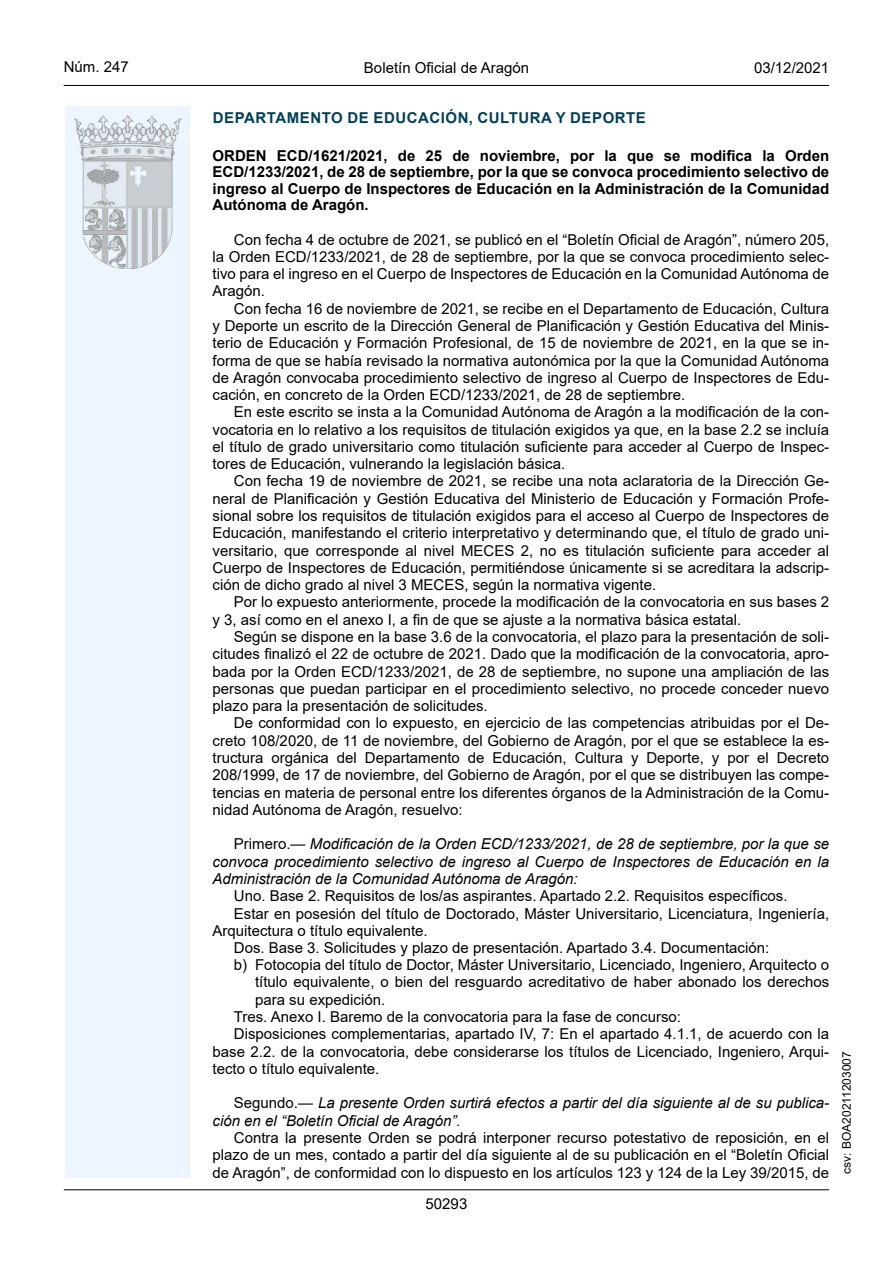
<style>
.page{position:relative;width:893px;height:1263px;background:#fff}
.page>*{position:absolute;margin:0;border:0;box-sizing:border-box;transform-origin:0 0}
.inicio_de_parrafo{font:15px/17.2px "Arial";color:#000;text-align:justify}
.inicio_de_parrafo-2{font:italic 15px/17.2px "Arial";color:#000;text-align:justify}
.Titulo_text{font:700 15px/16.5px "Arial";color:#000;text-align:justify}
.Sangrado_01{font:15px/17.2px "Arial";color:#000;text-align:justify}
.emisor_text{font:15px "Arial Bold MT2";letter-spacing:.035em;color:#003f58}
.estilo_head-c{font:15px "Arial";color:#000}
.estilo_head-d{font:15px "Arial MT2";color:#000}
.estilo_head-i{font:15px "Arial MT2";color:#000}
.numero_pagina{font:15px "Arial MT2";color:#000}
.estilo_head-i-2{font:12px "Arial MT2";color:#000}
.s1{font-style:normal}
</style>
<div class="page">
<div style="left:65px;top:106px;width:125px;height:1072px;background:#edf6fe"></div>
<img style="left:75px;top:115px;width:106px;height:153px">
<hr style="left:64px;top:85px;width:765px;height:1px;background:#000">
<hr style="left:64px;top:1189px;width:765px;height:1px;background:#000">
<p class="estilo_head-i" style="left:64px;top:57px;width:67px">Núm. 247</p>
<p class="estilo_head-c" style="left:364px;top:57px;width:167px">Boletín Oficial de Aragón</p>
<p class="estilo_head-d" style="left:754px;top:57px;width:77px">03/12/2021</p>
<h5 class="emisor_text" style="left:213px;top:107px;width:435px">DEPARTAMENTO DE EDUCACIÓN, CULTURA Y DEPORTE</h5>
<p class="Titulo_text" style="left:213px;top:147px;width:618px">ORDEN ECD/1621/2021, de 25 de noviembre, por la que se modifica la Orden ECD/1233/2021, de 28 de septiembre, por la que se convoca procedimiento selectivo de ingreso al Cuerpo de Inspectores de Educación en la Administración de la Comunidad Autónoma de Aragón.</p>
<p class="inicio_de_parrafo" style="left:213px;top:231px;width:618px;text-indent:21px">Con fecha 4 de octubre de 2021, se publicó en el “Boletín Oficial de Aragón”, número 205, la Orden ECD/1233/2021, de 28 de septiembre, por la que se convoca procedimiento selec&shy;tivo para el ingreso en el Cuerpo de Inspectores de Educación en la Comunidad Autónoma de Aragón.</p>
<p class="inicio_de_parrafo" style="left:213px;top:300px;width:618px;text-indent:21px">Con fecha 16 de noviembre de 2021, se recibe en el Departamento de Educación, Cultura y Deporte un escrito de la Dirección General de Planificación y Gestión Educativa del Minis&shy;terio de Educación y Formación Profesional, de 15 de noviembre de 2021, en la que se in&shy;forma de que se había revisado la normativa autonómica por la que la Comunidad Autónoma de Aragón convocaba procedimiento selectivo de ingreso al Cuerpo de Inspectores de Edu&shy;cación, en concreto de la Orden ECD/1233/2021, de 28 de septiembre.</p>
<p class="inicio_de_parrafo" style="left:213px;top:403px;width:618px;text-indent:21px">En este escrito se insta a la Comunidad Autónoma de Aragón a la modificación de la con&shy;vocatoria en lo relativo a los requisitos de titulación exigidos ya que, en la base 2.2 se incluía el título de grado universitario como titulación suficiente para acceder al Cuerpo de Inspec&shy;tores de Educación, vulnerando la legislación básica.</p>
<p class="inicio_de_parrafo" style="left:213px;top:472px;width:618px;text-indent:21px">Con fecha 19 de noviembre de 2021, se recibe una nota aclaratoria de la Dirección Ge&shy;neral de Planificación y Gestión Educativa del Ministerio de Educación y Formación Profe&shy;sional sobre los requisitos de titulación exigidos para el acceso al Cuerpo de Inspectores de Educación, manifestando el criterio interpretativo y determinando que, el título de grado uni&shy;versitario, que corresponde al nivel MECES 2, no es titulación suficiente para acceder al Cuerpo de Inspectores de Educación, permitiéndose únicamente si se acreditara la adscrip&shy;ción de dicho grado al nivel 3 MECES, según la normativa vigente.</p>
<p class="inicio_de_parrafo" style="left:213px;top:593px;width:618px;text-indent:21px">Por lo expuesto anteriormente, procede la modificación de la convocatoria en sus bases 2 y 3, así como en el anexo I, a fin de que se ajuste a la normativa básica estatal.</p>
<p class="inicio_de_parrafo" style="left:213px;top:628px;width:618px;text-indent:21px">Según se dispone en la base 3.6 de la convocatoria, el plazo para la presentación de soli&shy;citudes finalizó el 22 de octubre de 2021. Dado que la modificación de la convocatoria, apro&shy;bada por la Orden ECD/1233/2021, de 28 de septiembre, no supone una ampliación de las personas que puedan participar en el procedimiento selectivo, no procede conceder nuevo plazo para la presentación de solicitudes.</p>
<p class="inicio_de_parrafo" style="left:213px;top:714px;width:618px;text-indent:21px">De conformidad con lo expuesto, en ejercicio de las competencias atribuidas por el De&shy;creto 108/2020, de 11 de noviembre, del Gobierno de Aragón, por el que se establece la es&shy;tructura orgánica del Departamento de Educación, Cultura y Deporte, y por el Decreto 208/1999, de 17 de noviembre, del Gobierno de Aragón, por el que se distribuyen las compe&shy;tencias en materia de personal entre los diferentes órganos de la Administración de la Comu&shy;nidad Autónoma de Aragón, resuelvo:</p>
<p class="inicio_de_parrafo-2" style="left:213px;top:836px;width:618px;text-indent:21px"><span class="s1">Primero.—</span> Modificación de la Orden ECD/1233/2021, de 28 de septiembre, por la que se convoca procedimiento selectivo de ingreso al Cuerpo de Inspectores de Educación en la Administración de la Comunidad Autónoma de Aragón:</p>
<p class="inicio_de_parrafo" style="left:234px;top:887px;width:555px">Uno. Base 2. Requisitos de los/as aspirantes. Apartado 2.2. Requisitos específicos.</p>
<p class="inicio_de_parrafo" style="left:213px;top:904px;width:618px;text-indent:21px">Estar en posesión del título de Doctorado, Máster Universitario, Licenciatura, Ingeniería,<br>Arquitectura o título equivalente.</p>
<p class="inicio_de_parrafo" style="left:234px;top:939px;width:537px">Dos. Base 3. Solicitudes y plazo de presentación. Apartado 3.4. Documentación:</p>
<p class="Sangrado_01" style="left:255px;top:956px;width:576px;text-indent:-21px">b) Fotocopia del título de Doctor, Máster Universitario, Licenciado, Ingeniero, Arquitecto o título equivalente, o bien del resguardo acreditativo de haber abonado los derechos para su expedición.</p>
<p class="inicio_de_parrafo" style="left:234px;top:1008px;width:449px">Tres. Anexo I. Baremo de la convocatoria para la fase de concurso:</p>
<p class="inicio_de_parrafo" style="left:213px;top:1025px;width:618px;text-indent:21px">Disposiciones complementarias, apartado IV, 7: En el apartado 4.1.1, de acuerdo con la base 2.2. de la convocatoria, debe considerarse los títulos de Licenciado, Ingeniero, Arqui&shy;tecto o título equivalente.</p>
<p class="inicio_de_parrafo-2" style="left:213px;top:1095px;width:618px;text-indent:21px"><span class="s1">Segundo.—</span> La presente Orden surtirá efectos a partir del día siguiente al de su publica&shy;ción en el “Boletín Oficial de Aragón”.</p>
<p class="inicio_de_parrafo" style="left:213px;top:1129px;width:618px;text-indent:21px">Contra la presente Orden se podrá interponer recurso potestativo de reposición, en el plazo de un mes, contado a partir del día siguiente al de su publicación en el “Boletín Oficial de Aragón”, de conformidad con lo dispuesto en los artículos 123 y 124 de la Ley 39/2015, de</p>
<p class="numero_pagina" style="left:426px;top:1193px;width:43px">50293</p>
<p class="estilo_head-i-2" style="left:838px;top:1174px;width:124px;rotate:-90deg">csv: BOA20211203007</p>
</div>
